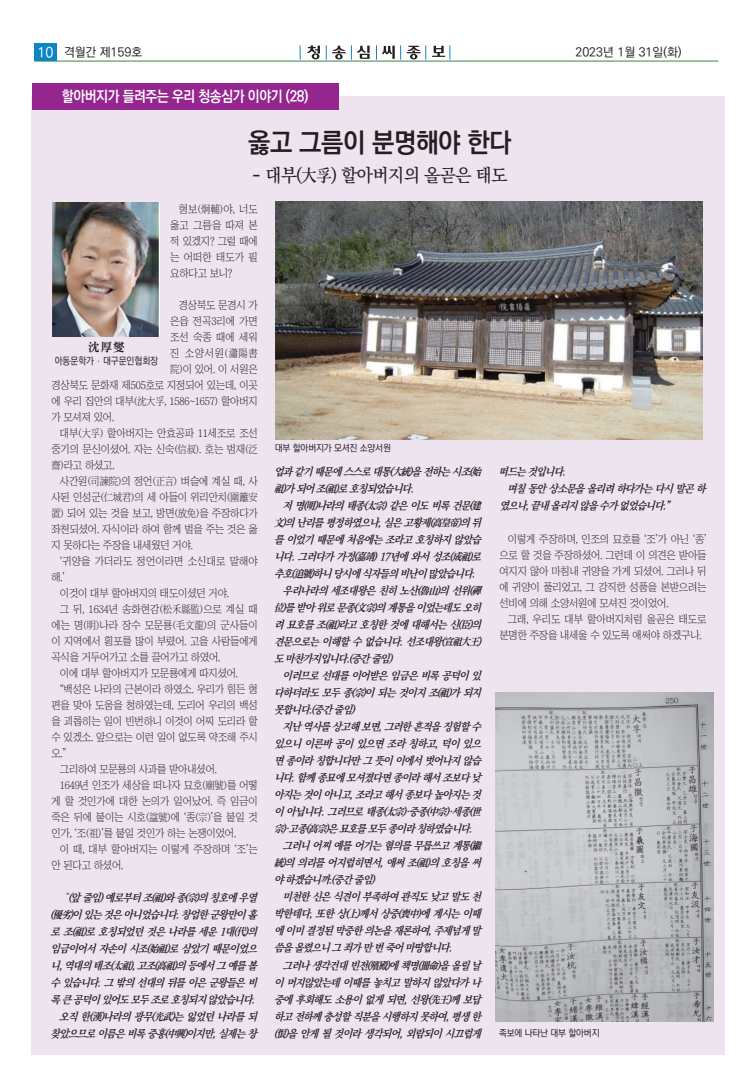
<style>
.page{position:relative;width:752px;height:1092px;background:#fff}
.page>*{position:absolute;margin:0;border:0;box-sizing:border-box;transform-origin:0 0}
.t1{font:700 27px "Ko Pub Dotum";letter-spacing:-.015em;color:#231f20;scale:.95 1}
.t2{font:500 18px "Ko Pub Batang";letter-spacing:-.025em;color:#231f20;scale:.95 1}
.t3{font:700 15px "Ko Pub Dotum";letter-spacing:-.025em;color:#fff;scale:.9 1}
.t4{font:700 12.5px "Ko Pub Batang";color:#231f20}
.t5{font:500 12.3px "Ko Pub Dotum";color:#231f20}
.t6{font:italic 700 10.8px/17px "Ko Pub Batang";letter-spacing:-.08em;color:#231f20;scale:.95 1}
.t7{font:10.8px/16px "Chosunilbo NM";letter-spacing:-.02em;color:#231f20;text-align:justify;scale:.95 1}
.t8{font:10.8px "Chosunilbo NM";letter-spacing:.005em;color:#231f20;scale:.95 1}
.t9{font:500 10px "Ko Pub Dotum";color:#231f20;scale:.9 1}
.t10{font:500 9.5px "Ko Pub Dotum";letter-spacing:-.015em;color:#231f20;scale:.95 1}
.s1{font-size:14px;color:#fff}
.s2{font-family:"Adobe Myungjo Std";font-weight:500;font-style:normal}
.s3{font-family:"Adobe Myungjo Std"}
</style>
<div class="page">
<svg style="left:307px;top:45px;width:13px;height:14px"></svg>
<hr style="left:34px;top:61px;width:683px;height:1px;background:#388449">
<svg style="left:300px;top:45px;width:1px;height:15px"></svg>
<svg style="left:326px;top:45px;width:19px;height:15px"></svg>
<svg style="left:351px;top:45px;width:18px;height:15px"></svg>
<svg style="left:376px;top:45px;width:18px;height:15px"></svg>
<svg style="left:400px;top:45px;width:26px;height:15px"></svg>
<svg style="left:432px;top:45px;width:18px;height:15px"></svg>
<div style="left:34px;top:44px;width:23px;height:17px;background:#0c84c7"></div>
<div style="left:31px;top:96px;width:693px;height:958px;background:#eee4f0"></div>
<div style="left:32px;top:83px;width:306px;height:27px;background:#95268f"></div>
<img style="left:53px;top:203px;width:107px;height:133px">
<img style="left:495px;top:692px;width:218px;height:328px">
<img style="left:275px;top:201px;width:427px;height:238px">
<p class="t5" style="left:37px;top:46px;width:106px"><span class="s1">10</span> 격월간 제159호</p>
<p class="t5" style="left:575px;top:46px;width:108px">2023년 1월 31일(화)</p>
<h3 class="t3" style="left:62px;top:89px;width:275px">할아버지가 들려주는 우리 청송심가 이야기 (28)</h3>
<h1 class="t1" style="left:248px;top:129px;width:279px">옳고 그름이 분명해야 한다</h1>
<h2 class="t2" style="left:252px;top:166px;width:270px">- 대부(大孚) 할아버지의 올곧은 태도</h2>
<p class="t7" style="left:170px;top:201px;width:94px;text-indent:9px">형보(炯輔)야, 너도 옳고 그름을 따져 본 적 있겠지? 그럴 때에 는 어떠한 태도가 필 요하다고 보니?</p>
<p class="t7" style="left:179px;top:297px;width:85px">경상북도 문경시 가</p>
<p class="t7" style="left:170px;top:313px;width:94px">은읍 전곡3리에 가면</p>
<p class="t7" style="left:170px;top:329px;width:94px">조선 숙종 때에 세워</p>
<p class="t7" style="left:170px;top:345px;width:94px">진 소양서원(瀟陽書</p>
<p class="t7" style="left:170px;top:361px;width:94px">院)이 있어. 이 서원은</p>
<p class="t7" style="left:51px;top:377px;width:219px">경상북도 문화재 제505호로 지정되어 있는데, 이곳</p>
<p class="t7" style="left:51px;top:393px;width:219px">에 우리 집안의 대부(沈大孚, 1586~1657) 할아버지</p>
<p class="t7" style="left:51px;top:409px;width:67px">가 모셔져 있어.</p>
<p class="t7" style="left:60px;top:425px;width:210px">대부(大孚) 할아버지는 안효공파 11세조로 조선</p>
<p class="t7" style="left:51px;top:441px;width:219px">중기의 문신이셨어. 자는 신숙(信叔). 호는 범재(泛</p>
<p class="t7" style="left:51px;top:457px;width:68px">齋)라고 하셨고.</p>
<p class="t7" style="left:60px;top:473px;width:210px">사간원(司諫院)의 정언(正言) 벼슬에 계실 때, 사</p>
<p class="t7" style="left:51px;top:489px;width:219px">사된 인성군(仁城君)의 세 아들이 위리안치(圍籬安</p>
<p class="t7" style="left:51px;top:505px;width:219px">置) 되어 있는 것을 보고, 방면(放免)을 주장하다가</p>
<p class="t7" style="left:51px;top:521px;width:219px">좌천되셨어. 자식이라 하여 함께 벌을 주는 것은 옳</p>
<p class="t7" style="left:51px;top:537px;width:150px">지 못하다는 주장을 내세웠던 거야.</p>
<p class="t8" style="left:60px;top:555px;width:210px">‘귀양을 가더라도 정언이라면 소신대로 말해야</p>
<p class="t7" style="left:51px;top:569px;width:16px">해.’</p>
<p class="t7" style="left:60px;top:585px;width:179px">이것이 대부 할아버지의 태도이셨던 거야.</p>
<p class="t7" style="left:60px;top:601px;width:210px">그 뒤, 1634년 송화현감(松禾縣監)으로 계실 때</p>
<p class="t7" style="left:51px;top:617px;width:218px">에는 명(明)나라 장수 모문룡(毛文龍)의 군사들이</p>
<p class="t7" style="left:51px;top:633px;width:219px">이 지역에서 횡포를 많이 부렸어. 고을 사람들에게</p>
<p class="t7" style="left:51px;top:649px;width:179px">곡식을 거두어가고 소를 끌어가고 하였어.</p>
<p class="t7" style="left:60px;top:665px;width:189px">이에 대부 할아버지가 모문룡에게 따지셨어.</p>
<p class="t7" style="left:60px;top:681px;width:210px">“백성은 나라의 근본이라 하였소. 우리가 힘든 형</p>
<p class="t7" style="left:51px;top:697px;width:219px">편을 맞아 도움을 청하였는데, 도리어 우리의 백성</p>
<p class="t7" style="left:51px;top:713px;width:219px">을 괴롭히는 일이 빈번하니 이것이 어찌 도리라 할</p>
<p class="t7" style="left:51px;top:729px;width:219px">수 있겠소. 앞으로는 이런 일이 없도록 약조해 주시</p>
<p class="t7" style="left:51px;top:745px;width:17px">오.”</p>
<p class="t7" style="left:60px;top:761px;width:167px">그리하여 모문룡의 사과를 받아내셨어.</p>
<p class="t7" style="left:60px;top:777px;width:210px">1649년 인조가 세상을 떠나자 묘호(廟號)를 어떻</p>
<p class="t7" style="left:51px;top:793px;width:219px">게 할 것인가에 대한 논의가 일어났어. 즉 임금이</p>
<p class="t7" style="left:51px;top:809px;width:219px">죽은 뒤에 붙이는 시호(諡號)에 ‘종(宗)’을 붙일 것</p>
<p class="t7" style="left:51px;top:825px;width:196px">인가, ‘조(祖)’를 붙일 것인가 하는 논쟁이었어.</p>
<p class="t7" style="left:60px;top:841px;width:210px">이 때, 대부 할아버지는 이렇게 주장하며 ‘조’는</p>
<p class="t7" style="left:51px;top:857px;width:77px">안 된다고 하셨어.</p>
<p class="t6" style="left:51px;top:889px;width:222px;text-align:right"><span class="s2">“</span> (앞 줄임)예로부터 조(祖)와 종(宗)의 칭호에 우열<br>(優劣)이 있는 것은 아니었습니다.창업한 군왕만이 홀 로 조(祖)로 호칭되었던 것은 나라를 세운 1대(代)의 임금이어서 자손이 시조(始祖)로 삼았기 때문이었으 니,역대의 태조(太祖),고조(高祖)의 등에서 그 예를 볼 수 있습니다.그 밖의 선대의 뒤를 이은 군왕들은 비 록 큰 공덕이 있어도 모두 조로 호칭되지 않았습니다. 오직 한(漢)나라의 광무(光武)는 잃었던 나라를 되 찾았으므로 이름은 비록 중흥(中興)이지만,실제는 창</p>
<p class="t4" style="left:88px;top:341px;width:38px">沈厚燮</p>
<p class="t9" style="left:55px;top:356px;width:116px">아동문학가<span class="s3">・</span>대구문인협회장</p>
<p class="t10" style="left:275px;top:444px;width:123px">대부 할아버지가 모셔진 소양서원</p>
<p class="t6" style="left:274px;top:463px;width:223px">업과 같기 때문에 스스로 대통(大統)을 전하는 시조(始祖)가 되어 조(祖)로 호칭되었습니다.</p>
<p class="t6" style="left:282px;top:497px;width:214px">저 명(明)나라의 태종(太宗)같은 이도 비록 건문(建</p>
<p class="t6" style="left:274px;top:514px;width:223px">文)의 난리를 평정하였으나,실은 고황제(高皇帝)의 뒤</p>
<p class="t6" style="left:274px;top:531px;width:219px">를 이었기 때문에 처음에는 조라고 호칭하지 않았습</p>
<p class="t6" style="left:274px;top:548px;width:223px">니다.그러다가 가정(嘉靖)17년에 와서 성조(成祖)로</p>
<p class="t6" style="left:274px;top:565px;width:217px">추호(追號)하니 당시에 식자들의 비난이 많았습니다.</p>
<p class="t6" style="left:282px;top:582px;width:214px">우리나라의 세조대왕은 친히 노산(魯山)의 선위(禪</p>
<p class="t6" style="left:274px;top:599px;width:223px">位)를 받아 위로 문종(文宗)의 계통을 이었는데도 오히</p>
<p class="t6" style="left:274px;top:616px;width:223px">려 묘호를 조(祖)라고 호칭한 것에 대해서는 신( 臣)의</p>
<p class="t6" style="left:274px;top:633px;width:223px">견문으로는 이해할 수 없습니다.선조대왕(宣祖大王)</p>
<p class="t6" style="left:274px;top:650px;width:129px">도 마찬가지입니다.(중간 줄임)</p>
<p class="t6" style="left:282px;top:667px;width:214px">이러므로 선대를 이어받은 임금은 비록 공덕이 있</p>
<p class="t6" style="left:274px;top:684px;width:223px">다하더라도 모두 종(宗)이 되는 것이지 조(祖)가 되지</p>
<p class="t6" style="left:274px;top:701px;width:90px">못합니다.(중간 줄임)</p>
<p class="t6" style="left:282px;top:718px;width:214px">지난 역사를 상고해 보면,그러한 흔적을 징험할 수</p>
<p class="t6" style="left:274px;top:735px;width:223px">있으니 이른바 공이 있으면 조라 칭하고,덕이 있으</p>
<p class="t6" style="left:274px;top:752px;width:219px">면 종이라 칭합니다만 그 뜻이 이에서 벗어나지 않습</p>
<p class="t6" style="left:274px;top:769px;width:219px">니다.함께 종묘에 모셔졌다면 종이라 해서 조보다 낮</p>
<p class="t6" style="left:274px;top:786px;width:223px">아지는 것이 아니고,조라고 해서 종보다 높아지는 것</p>
<p class="t6" style="left:274px;top:803px;width:223px">이 아닙니다.그러므로 태종(太宗)·중종(中宗)·세종(世</p>
<p class="t6" style="left:274px;top:820px;width:213px">宗)·고종(高宗)은 묘호를 모두 종이라 칭하였습니다.</p>
<p class="t6" style="left:282px;top:837px;width:214px">그러니 어찌 예를 어기는 혐의를 무릅쓰고 계통(繼</p>
<p class="t6" style="left:274px;top:854px;width:223px">統)의 의리를 어지럽히면서,애써 조(祖)의 호칭을 써</p>
<p class="t6" style="left:274px;top:871px;width:111px">야 하겠습니까.(중간 줄임)</p>
<p class="t6" style="left:282px;top:888px;width:214px">미천한 신은 식견이 부족하여 관직도 낮고 말도 천</p>
<p class="t6" style="left:274px;top:905px;width:223px">박한데다,또한 상(上)께서 상중(喪中)에 계시는 이때</p>
<p class="t6" style="left:274px;top:922px;width:219px">에 이미 결정된 막중한 의논을 재론하여,주제넘게 말</p>
<p class="t6" style="left:274px;top:939px;width:192px">씀을 올렸으니 그 죄가 만 번 죽어 마땅합니다.</p>
<p class="t6" style="left:282px;top:956px;width:210px">그러나 생각건대 빈전(殯殿)에 책명(冊命)을 올릴 날</p>
<p class="t6" style="left:274px;top:973px;width:219px">이 머지않았는데 이때를 놓치고 말하지 않았다가 나</p>
<p class="t6" style="left:274px;top:990px;width:219px">중에 후회해도 소용이 없게 되면,선왕(先王)께 보답</p>
<p class="t6" style="left:274px;top:1007px;width:219px">하고 전하께 충성할 직분을 시행하지 못하여,평생 한</p>
<p class="t6" style="left:274px;top:1024px;width:223px">(恨)을 안게 될 것이라 생각되어,외람되이 시끄럽게</p>
<p class="t6" style="left:498px;top:463px;width:75px">떠드는 것입니다.</p>
<p class="t6" style="left:507px;top:480px;width:210px">며칠 동안 상소문을 올리려 하다가는 다시 말곤 하</p>
<p class="t6" style="left:499px;top:497px;width:184px">였으나,끝내 올리지 않을 수가 없었습니다.”</p>
<p class="t7" style="left:499px;top:531px;width:219px;text-indent:9px">이렇게 주장하며, 인조의 묘호를 ‘조’가 아닌 ‘종’ 으로 할 것을 주장하셨어. 그런데 이 의견은 받아들 여지지 않아 마침내 귀양을 가게 되셨어. 그러나 뒤 에 귀양이 풀리었고, 그 강직한 성품을 본받으려는 선비에 의해 소양서원에 모셔진 것이었어.</p>
<p class="t7" style="left:499px;top:611px;width:219px;text-indent:9px">그래, 우리도 대부 할아버지처럼 올곧은 태도로 분명한 주장을 내세울 수 있도록 애써야 하겠구나.</p>
<p class="t10" style="left:499px;top:1028px;width:107px">족보에 나타난 대부 할아버지</p>
</div>
